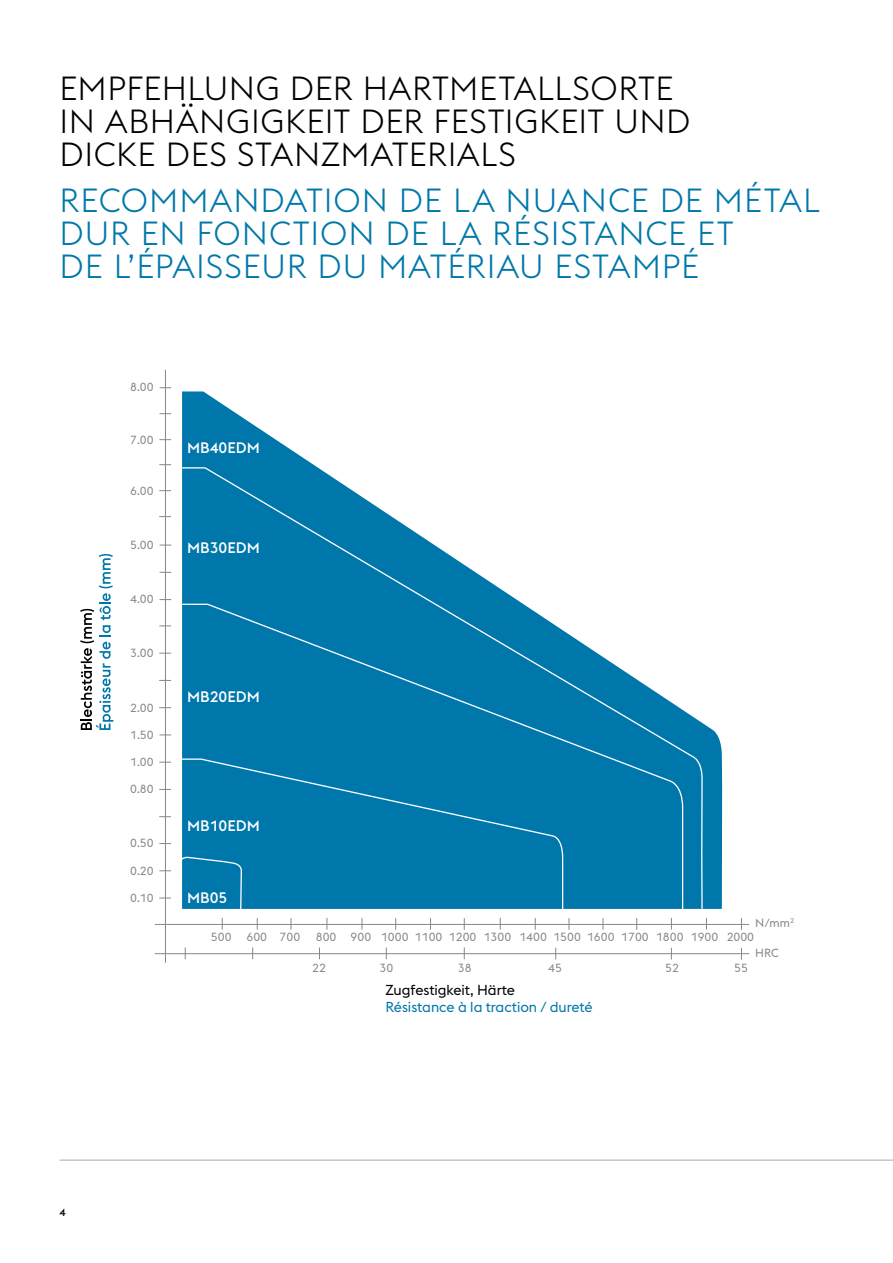
<style>
.page{position:relative;width:893px;height:1263px;background:#fff}
.page>*{position:absolute;margin:0;border:0;box-sizing:border-box;transform-origin:0 0}
.t1{font:300 33px/33px "voestalpine";letter-spacing:.03em;color:#0078a9}
.t2{font:300 33px/33px "voestalpine";letter-spacing:.02em;color:#000}
.t3{font:500 15px "voestalpine";color:#fff}
.t4{font:14.25px "voestalpine";letter-spacing:-.005em;color:#07a}
.t5{font:14.25px "voestalpine";color:#000}
.t6{font:11.7px "voestalpine";color:#868786}
.t7{font:500 10.5px "voestalpine";color:#000}
</style>
<div class="page">
<hr style="left:60px;top:1159px;width:833px;height:2px;background:#c6c6c7">
<svg style="left:182px;top:391px;width:540px;height:518px"></svg>
<svg style="left:182px;top:467px;width:521px;height:442px"></svg>
<svg style="left:182px;top:603px;width:502px;height:306px;background:#1a85b2"></svg>
<div style="left:182px;top:758px;width:382px;height:151px;background:#07a"></div>
<hr style="left:165px;top:370px;width:1px;height:592px;background:#868786">
<hr style="left:155px;top:924px;width:594px;height:1px;background:#868786">
<hr style="left:155px;top:953px;width:594px;height:1px;background:#868786">
<svg style="left:80px;top:554px;width:33px;height:176px"></svg>
<svg style="left:182px;top:857px;width:61px;height:52px;background:#0b7dad"></svg>
<h1 class="t2" style="left:60px;top:72px;width:632px">EMPFEHLUNG DER HARTMETALLSORTE<br>IN ABHÄNGIGKEIT DER FESTIGKEIT UND<br>DICKE DES STANZMATERIALS</h1>
<h1 class="t1" style="left:60px;top:184px;width:762px">RECOMMANDATION DE LA NUANCE DE MÉTAL<br>DUR EN FONCTION DE LA RÉSISTANCE ET<br>DE L’ÉPAISSEUR DU MATÉRIAU ESTAMPÉ</h1>
<p class="t6" style="left:130px;top:380px;width:25px">8.00</p>
<p class="t6" style="left:130px;top:432px;width:25px">7.00</p>
<p class="t6" style="left:130px;top:483px;width:25px">6.00</p>
<p class="t6" style="left:130px;top:538px;width:25px">5.00</p>
<p class="t6" style="left:130px;top:592px;width:25px">4.00</p>
<p class="t6" style="left:130px;top:646px;width:25px">3.00</p>
<p class="t6" style="left:130px;top:700px;width:25px">2.00</p>
<p class="t6" style="left:130px;top:728px;width:25px">1.50</p>
<p class="t6" style="left:130px;top:755px;width:25px">1.00</p>
<p class="t6" style="left:130px;top:782px;width:25px">0.80</p>
<p class="t6" style="left:130px;top:836px;width:25px">0.50</p>
<p class="t6" style="left:130px;top:863px;width:25px">0.20</p>
<p class="t6" style="left:130px;top:891px;width:25px">0.10</p>
<p class="t3" style="left:187px;top:439px;width:74px">MB40EDM</p>
<p class="t3" style="left:187px;top:538px;width:74px">MB30EDM</p>
<p class="t3" style="left:187px;top:688px;width:74px">MB20EDM</p>
<p class="t3" style="left:187px;top:816px;width:74px">MB10EDM</p>
<p class="t3" style="left:187px;top:889px;width:42px">MB05</p>
<p class="t6" style="left:211px;top:930px;width:22px">500</p>
<p class="t6" style="left:247px;top:930px;width:22px">600</p>
<p class="t6" style="left:316px;top:930px;width:57px">800 900</p>
<p class="t6" style="left:280px;top:930px;width:22px">700</p>
<p class="t6" style="left:381px;top:930px;width:29px">1000</p>
<p class="t6" style="left:755px;top:916px;width:40px">N/mm<sup>2</sup></p>
<p class="t6" style="left:755px;top:946px;width:25px">HRC</p>
<p class="t6" style="left:415px;top:930px;width:341px">1100 1200 1300 1400 1500 1600 1700 1800 1900 2000</p>
<p class="t6" style="left:312px;top:961px;width:15px">22</p>
<p class="t6" style="left:379px;top:961px;width:15px">30</p>
<p class="t6" style="left:458px;top:961px;width:15px">38</p>
<p class="t6" style="left:548px;top:961px;width:15px">45</p>
<p class="t6" style="left:665px;top:961px;width:15px">52</p>
<p class="t6" style="left:734px;top:961px;width:15px">55</p>
<p class="t5" style="left:385px;top:981px;width:131px">Zugfestigkeit, Härte</p>
<p class="t4" style="left:385px;top:998px;width:209px">Résistance à la traction / dureté</p>
<p class="t7" style="left:60px;top:1205px;width:8px">4</p>
</div>
